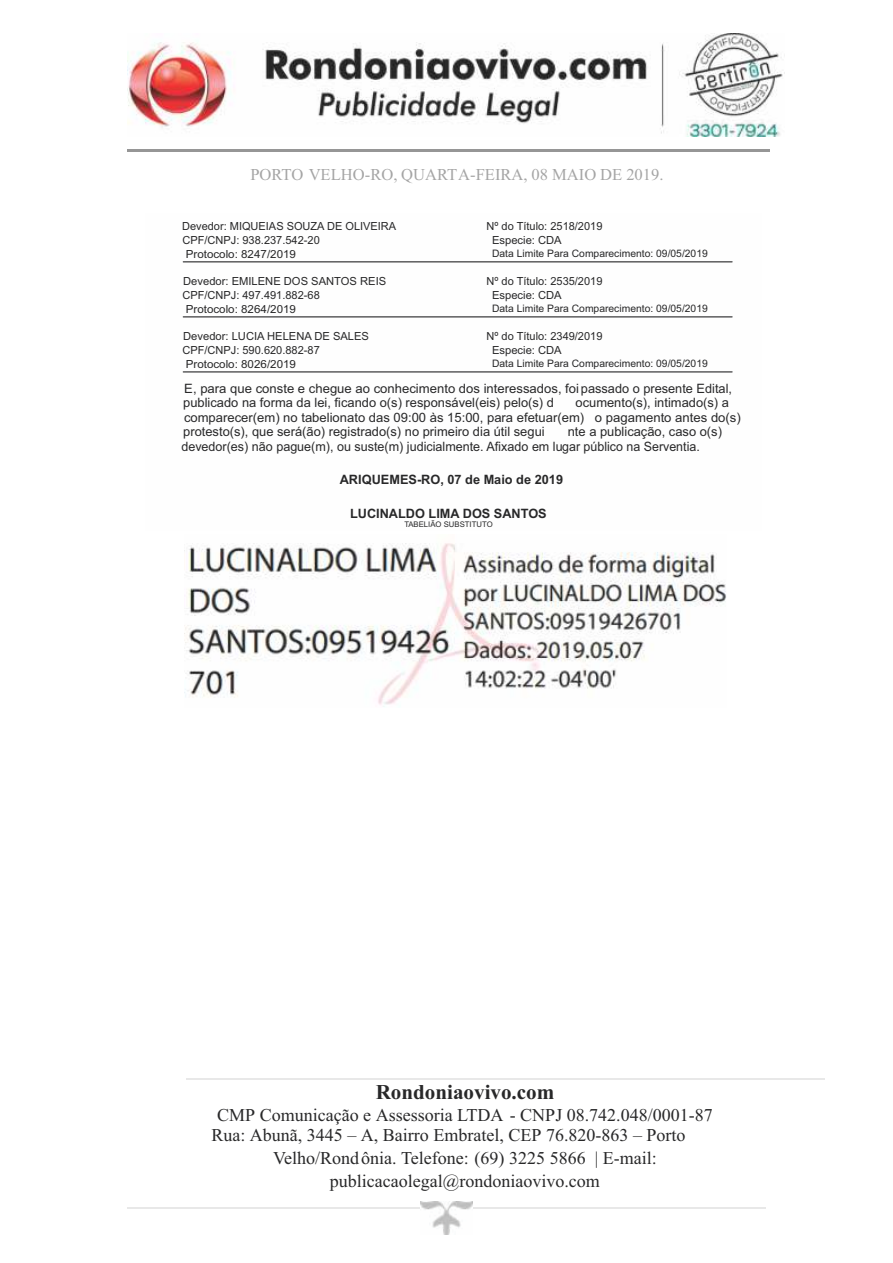
<style>
.page{position:relative;width:893px;height:1263px;background:#fff}
.page>*{position:absolute;margin:0;border:0;box-sizing:border-box;transform-origin:0 0}
.t1{font:700 21.15px "Times New Roman";color:#282829}
.t2{font:18px/20.7px "Times New Roman";color:#282829}
.t3{font:16.65px "Times New Roman";color:#a5a5a5}
.t4{font:12.9px/14.5px "Arial";color:#282829}
.t5{font:700 12.9px "Arial";color:#282829}
.t6{font:11.25px "Arial";color:#282829}
.t7{font:11.25px "Arial";color:#282829;scale:1.04 1}
.t8{font:10.35px "Arial";color:#282829}
.t9{font:7.8px "Arial";color:#282829}
</style>
<div class="page">
<hr style="left:183px;top:261px;width:549px;height:1px;background:#282829">
<hr style="left:183px;top:316px;width:549px;height:1px;background:#282829">
<hr style="left:183px;top:371px;width:549px;height:1px;background:#282829">
<img style="left:184px;top:543px;width:542px;height:164px">
<img style="left:128px;top:33px;width:655px;height:103px">
<img style="left:420px;top:1202px;width:52px;height:33px">
<p class="t3" style="left:250px;top:168px;width:415px">PORTO VELHO-RO, QUARTA-FEIRA, 08 MAIO DE 2019.</p>
<p class="t6" style="left:182px;top:222px;width:216px">Devedor: MIQUEIAS SOUZA DE OLIVEIRA</p>
<p class="t7" style="left:186px;top:250px;width:107px">Protocolo: 8247/2019</p>
<p class="t6" style="left:182px;top:236px;width:139px">CPF/CNPJ: 938.237.542-20</p>
<p class="t6" style="left:183px;top:277px;width:204px">Devedor: EMILENE DOS SANTOS REIS</p>
<p class="t7" style="left:186px;top:305px;width:107px">Protocolo: 8264/2019</p>
<p class="t6" style="left:182px;top:291px;width:139px">CPF/CNPJ: 497.491.882-68</p>
<p class="t6" style="left:183px;top:332px;width:187px">Devedor: LUCIA HELENA DE SALES</p>
<p class="t7" style="left:186px;top:360px;width:107px">Protocolo: 8026/2019</p>
<p class="t6" style="left:182px;top:346px;width:139px">CPF/CNPJ: 590.620.882-87</p>
<p class="t6" style="left:486px;top:222px;width:117px">Nº do Título: 2518/2019</p>
<p class="t6" style="left:492px;top:236px;width:71px">Especie: CDA</p>
<p class="t8" style="left:492px;top:249px;width:217px">Data Limite Para Comparecimento: 09/05/2019</p>
<p class="t6" style="left:486px;top:277px;width:117px">Nº do Título: 2535/2019</p>
<p class="t6" style="left:492px;top:291px;width:71px">Especie: CDA</p>
<p class="t8" style="left:492px;top:304px;width:217px">Data Limite Para Comparecimento: 09/05/2019</p>
<p class="t6" style="left:486px;top:332px;width:117px">Nº do Título: 2349/2019</p>
<p class="t6" style="left:492px;top:346px;width:71px">Especie: CDA</p>
<p class="t8" style="left:492px;top:359px;width:217px">Data Limite Para Comparecimento: 09/05/2019</p>
<p class="t4" style="left:183px;top:382px;width:550px">E, para que conste e chegue ao conhecimento dos interessados, foi passado o presente Edital, publicado na forma da lei, ficando o(s) responsável(eis) pelo(s) d</p>
<p class="t4" style="left:183px;top:397px;width:559px;text-indent:392px">ocumento(s), intimado(s) a comparecer(em) no tabelionato das 09:00 às 15:00, para efetuar(em) o pagamento antes do(s) protesto(s), que será(ão) registrado(s) no primeiro dia útil segui</p>
<p class="t4" style="left:181px;top:426px;width:542px;text-indent:386px">nte a publicação, caso o(s) devedor(es) não pague(m), ou suste(m) judicialmente. Afixado em lugar público na Serventia.</p>
<p class="t5" style="left:340px;top:474px;width:225px">ARIQUEMES-RO, 07 de Maio de 2019</p>
<p class="t5" style="left:350px;top:509px;width:198px">LUCINALDO LIMA DOS SANTOS</p>
<p class="t9" style="left:404px;top:521px;width:90px">TABELIÃO SUBSTITUTO</p>
<h1 class="t1" style="left:375px;top:1084px;width:180px">Rondoniaovivo.com</h1>
<h2 class="t2" style="left:211px;top:1106px;width:503px;text-indent:6px">CMP Comunicação e Assessoria LTDA - CNPJ 08.742.048/0001-87<br>Rua: Abunã, 3445 – A, Bairro Embratel, CEP 76.820-863 – Porto</h2>
<h2 class="t2" style="left:273px;top:1149px;width:385px;line-height:22.5px;text-align:center">Velho/Rondônia. Telefone: (69) 3225 5866 | E-mail: publicacaolegal@rondoniaovivo.com</h2>
</div>
